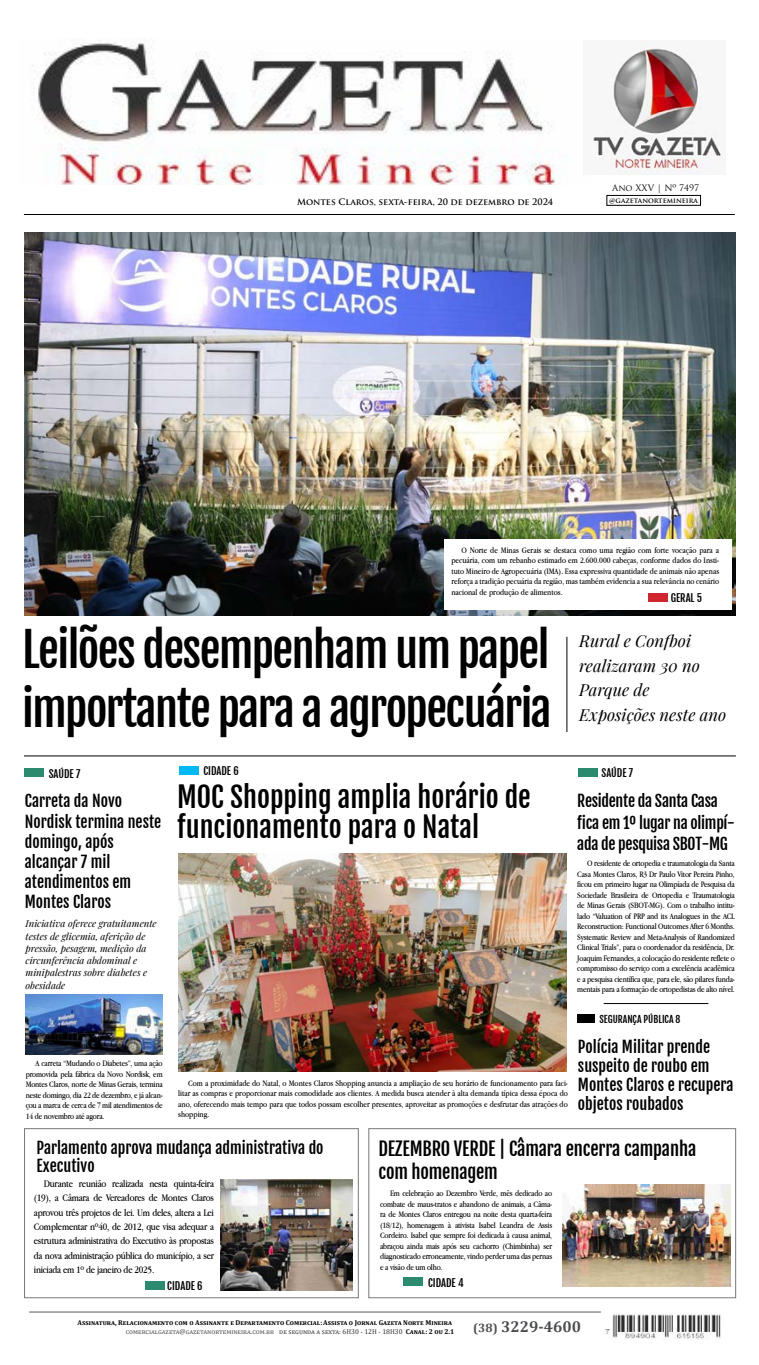
<style>
.page{position:relative;width:759px;height:1365px;background:#fff}
.page>*{position:absolute;margin:0;border:0;box-sizing:border-box;transform-origin:0 0}
.t1{font:46.38px/58.6px "Fjalla One";letter-spacing:-.035em;color:#000}
.t2{font:28px/29.8px "Fjalla One";color:#000}
.t3{font:18.38px/22.8px "Fjalla One";letter-spacing:-.01em;color:#000}
.t4{font:italic 16.62px/24.5px "Playfair Display";color:#000}
.t5{font:15.75px/20.1px "Fjalla One";color:#000}
.t6{font:15.75px "Fjalla One";letter-spacing:-.02em;color:#000}
.t7{font:700 15.75px "Cambria";color:#4b4d50}
.t8{font:700 12.25px "Cambria";color:#4b4d50}
.t9{font:10.5px/14.3px "Apple Garamond";letter-spacing:-.02em;color:#000}
.t10{font:10.5px "Fjalla One";color:#000}
.t11{font:italic 9.62px/12.2px "Playfair Display";color:#000}
.t12{font:9.62px "Fjalla One";color:#000}
.t13{font:8.75px/10.5px "Apple Garamond";color:#000;text-align:justify}
.t14{font:8.75px "Apple Garamond";letter-spacing:-.02em;color:#000}
.t15{font:700 8.75px "Trajan Pro";color:#000}
.t16{font:8.75px "Trajan Pro";color:#000}
.t17{font:700 7px "Cambria";color:#000}
.t18{font:7px "Cambria";color:#333}
.t19{font:7px "Cambria";letter-spacing:.055em;color:#4b4d50}
.t20{font:700 7px "Trajan Pro";color:#000}
.s1{font-weight:700;color:#000}
</style>
<div class="page">
<hr style="left:29px;top:1311px;width:572px;height:1px;background:#58595b">
<img style="left:24px;top:232px;width:711px;height:383px">
<div style="left:368px;top:1128px;width:368px;height:169px;border:1px solid #78797d"></div>
<div style="left:24px;top:1128px;width:335px;height:169px;border:1px solid #78797d"></div>
<div style="left:607px;top:195px;width:94px;height:10px;border:1px solid #000"></div>
<hr style="left:24px;top:214px;width:711px;height:1px;background:#000">
<img style="left:605px;top:1314px;width:116px;height:24px">
<hr style="left:24px;top:755px;width:712px;height:1px;background:#000">
<div style="left:24px;top:768px;width:20px;height:8px;background:#2c8a6e"></div>
<div style="left:578px;top:768px;width:19px;height:9px;background:#2c8a6e"></div>
<div style="left:577px;top:1014px;width:18px;height:9px;background:#000"></div>
<div style="left:404px;top:1277px;width:19px;height:8px;background:#2c8a6e"></div>
<div style="left:146px;top:1280px;width:19px;height:9px;background:#2c8a6e"></div>
<img style="left:32px;top:41px;width:535px;height:143px">
<img style="left:590px;top:41px;width:134px;height:133px">
<hr style="left:604px;top:1003px;width:104px;height:1px;background:#000">
<img style="left:179px;top:853px;width:388px;height:218px">
<div style="left:179px;top:765px;width:19px;height:9px;background:#00b9f3"></div>
<div style="left:444px;top:539px;width:287px;height:70px;background:#fff"></div>
<div style="left:648px;top:593px;width:19px;height:9px;background:#d12530"></div>
<img style="left:221px;top:1179px;width:132px;height:111px">
<hr style="left:566px;top:636px;width:1px;height:96px;background:#000">
<img style="left:562px;top:1184px;width:168px;height:102px">
<img style="left:26px;top:994px;width:137px;height:60px">
<p class="t15" style="left:297px;top:196px;width:258px">Montes Claros, sexta-feira, 20 de dezembro de 2024</p>
<p class="t16" style="left:612px;top:182px;width:89px">Ano XXV | Nº 7497</p>
<p class="t20" style="left:609px;top:196px;width:90px">@gazetanortemineira</p>
<p class="t13" style="left:461px;top:544px;width:259px">O Norte de Minas Gerais se destaca como uma região com forte vocação para a</p>
<p class="t13" style="left:451px;top:565px;width:269px">tuto Mineiro de Agropecuária (IMA .) Essa expressiva quantidade de animais não apenas</p>
<p class="t13" style="left:451px;top:555px;width:269px">pecuária, com um rebanho estimado em 2.600.000 cabeças, conforme dados do Insti-</p>
<p class="t13" style="left:451px;top:576px;width:269px">reforça a tradição pecuária da região, mas também evidencia a sua relevância no cenário</p>
<p class="t10" style="left:671px;top:591px;width:33px">GERAL 5</p>
<p class="t13" style="left:451px;top:586px;width:113px">nacional de produção de alimentos.</p>
<h1 class="t1" style="left:22px;top:620px;width:531px">Leilões desempenham um papel importante para a agropecuária</h1>
<p class="t10" style="left:49px;top:767px;width:33px">SAÚDE 7</p>
<h3 class="t5" style="left:25px;top:791px;width:138px">Carreta da Novo<br>Nordisk termina neste domingo, após alcançar 7 mil atendimentos em<br>Montes Claros</h3>
<p class="t11" style="left:26px;top:916px;width:133px">Iniciativa oferece gratuitamente testes de glicemia, aferição de pressão, pesagem, medição da circunferência abdominal e minipalestras sobre diabetes e obesidade</p>
<p class="t10" style="left:203px;top:764px;width:37px">CIDADE 6</p>
<h2 class="t2" style="left:177px;top:782px;width:355px">MOC Shopping amplia horário de funcionamento para o Natal</h2>
<h3 class="t4" style="left:579px;top:627px;width:148px">Rural e Confboi realizaram 30 no<br>Parque de<br>Exposições neste ano</h3>
<p class="t10" style="left:601px;top:766px;width:33px">SAÚDE 7</p>
<h3 class="t6" style="left:577px;top:791px;width:142px">Residente da Santa Casa</h3>
<h3 class="t6" style="left:577px;top:833px;width:152px">ada de pesquisa SBOT-MG</h3>
<h3 class="t6" style="left:577px;top:812px;width:159px">fica em º1 lugar na olimpí-</h3>
<p class="t13" style="left:577px;top:857px;width:159px;text-indent:10px">O residente de ortopedia e traumatologia da Santa Casa Montes Claros 3R, Dr Paulo Vitor Pereira Pinho, ficou em primeiro lugar na Olimpíada de Pesquisa da Sociedade Brasileira de Ortopedia e Traumatologia</p>
<p class="t14" style="left:577px;top:910px;width:159px">lado “Valuation of PRP and its Analogues in the ACL</p>
<p class="t14" style="left:577px;top:899px;width:159px">de Minas Gerais (SBOT-MG .) Com o trabalho intitu-</p>
<p class="t13" style="left:577px;top:920px;width:159px">Reconstruction: Functional Outcomes After 6 Months.<br>Systematic Review and Meta-Analysis of Randomized Clinical Trials ,” para o coordenador da residência, Dr.<br>Joaquim Fernandes a, colocação do residente reflete o compromisso do serviço com a excelência acadêmica</p>
<p class="t14" style="left:577px;top:983px;width:159px">mentais para a formação de ortopedistas de alto nível.</p>
<p class="t14" style="left:577px;top:973px;width:159px">ae pesquisa científica que, para ele, são pilares funda-</p>
<p class="t12" style="left:599px;top:1013px;width:83px">SEGURANÇA PÚBLICA 8</p>
<h3 class="t5" style="left:578px;top:1036px;width:157px;line-height:19.2px">Polícia Militar prende suspeito de roubo em<br>Montes Claros e recupera objetos roubados</h3>
<p class="t13" style="left:26px;top:1057px;width:138px;text-indent:10px">A carreta “Mudando o Diabetes ,” uma ação promovida pela fábrica da Novo Nordisk, em Montes Claros, norte de Minas Gerais, termina</p>
<p class="t14" style="left:26px;top:1100px;width:138px">çou a marca de cerca de 7 mil atendimentos de</p>
<p class="t13" style="left:188px;top:1077px;width:381px">Com a proximidade do Natal o, Montes Claros Shopping anuncia a ampliação de seu horário de funcionamento para faci-</p>
<p class="t13" style="left:178px;top:1098px;width:391px">ano, oferecendo mais tempo para que todos possam escolher presentes, aproveitar as promoções e desfrutar das atrações do shopping.</p>
<p class="t13" style="left:178px;top:1087px;width:391px">litar as compras e proporcionar mais comodidade aos clientes A. medida busca atender à alta demanda típica dessa época do</p>
<p class="t14" style="left:26px;top:1089px;width:139px">neste domingo, dia 22 de dezembro jáe, alcan-</p>
<p class="t14" style="left:26px;top:1110px;width:80px">14 de novembro até agora.</p>
<h3 class="t5" style="left:37px;top:1138px;width:289px;line-height:18.4px">Parlamento aprova mudança administrativa do<br>Executivo</h3>
<h3 class="t3" style="left:378px;top:1137px;width:319px">DEZEMBRO VERDE | Câmara encerra campanha com homenagem</h3>
<p class="t14" style="left:390px;top:1188px;width:164px">Em celebração ao Dezembro Verde, mês dedicado ao</p>
<p class="t14" style="left:380px;top:1209px;width:174px">ra de Montes Claros entregou na noite desta quarta-feira</p>
<p class="t9" style="left:112px;top:1175px;width:33px">realizada</p>
<p class="t9" style="left:174px;top:1175px;width:42px">quinta-feira</p>
<p class="t9" style="left:79px;top:1175px;width:29px">reunião</p>
<p class="t9" style="left:34px;top:1175px;width:182px;text-indent:10px">Durante<br>(19 a,) Câmara de Vereadores de Montes Claros aprovou três projetos de lei. Um deles, altera a Lei Complementar nº40, de 2012, que visa adequar a estrutura administrativa do Executivo às propostas da nova administração pública do município a, ser iniciada em º1 de janeiro de 2025.</p>
<p class="t9" style="left:149px;top:1175px;width:20px">nesta</p>
<p class="t14" style="left:380px;top:1198px;width:174px">combate de maus-tratos e abandono de animais a, Câma-</p>
<p class="t13" style="left:380px;top:1219px;width:174px">(18/12 ,) homenagem à ativista Isabel Leandra de Assis Cordeiro. Isabel que sempre foi dedicada à causa animal, abraçou ainda mais após seu cachorro (Chimbinha) ser diagnosticado erroneamente, vindo perder uma das pernas ae visão de um olho.</p>
<p class="t10" style="left:167px;top:1279px;width:37px">CIDADE 6</p>
<p class="t10" style="left:428px;top:1275px;width:37px">CIDADE 4</p>
<p class="t17" style="left:78px;top:1317px;width:376px">Assinatura, Relacionamento com o Assinante e Departamento Comercial:Assista o Jornal Gazeta Norte Mineira</p>
<h3 class="t7" style="left:501px;top:1315px;width:81px">3229-4600</h3>
<h3 class="t8" style="left:473px;top:1319px;width:26px">(38)</h3>
<p class="t19" style="left:126px;top:1326px;width:149px">comercialgazeta@gazetanortemineira.com.br</p>
<p class="t18" style="left:279px;top:1326px;width:177px">de segunda a sexta H6: 30 - 12H - 18H30 <span class="s1">Canal 2: ou 2.1</span></p>
</div>
